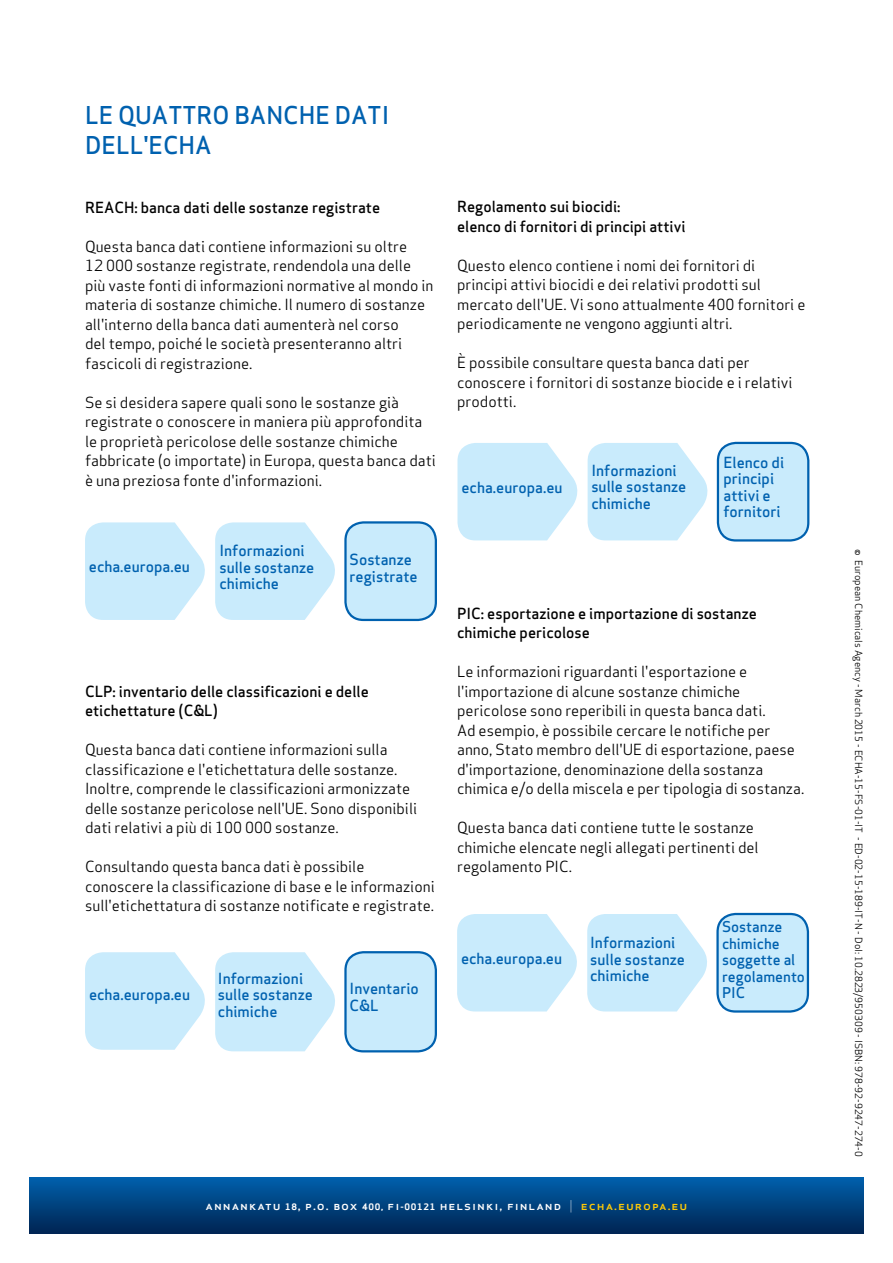
<style>
.page{position:relative;width:893px;height:1263px;background:#fff}
.page>*{position:absolute;margin:0;border:0;box-sizing:border-box;transform-origin:0 0}
.t1{font:500 24px/30px "Apex Sans";color:#0061af}
.t2{font:15px/19.5px "Apex Sans";color:#000}
.t3{font:500 15px/16.5px "Apex Sans";color:#0061af}
.t4{font:500 15px/19.5px "Apex Sans";color:#000}
.t5{font:500 14.55px/16.5px "Apex Sans";color:#0061af}
.t6{font:500 12.15px "Apex Sans";letter-spacing:.075em;color:#fff;scale:1.08 1}
.t7{font:9.75px "Apex Sans";color:#000}
.s1{font-weight:700;font-size:8.7px}
.s2{font-weight:700;font-size:8.25px}
.s3{font-weight:300}
.s4{color:#ffcb05}
</style>
<div class="page">
<svg style="left:30px;top:1178px;width:833px;height:55px;background:#00417e"></svg>
<div style="left:718px;top:443px;width:90px;height:97px;background:#c9ebfc;border-radius:18px"></div>
<div style="left:717px;top:442px;width:92px;height:100px;border:2px solid #0061af;border-radius:18px"></div>
<svg style="left:457px;top:443px;width:251px;height:97px"></svg>
<div style="left:718px;top:914px;width:90px;height:97px;background:#c9ebfc;border-radius:18px"></div>
<div style="left:716px;top:913px;width:93px;height:100px;border:2px solid #0061af;border-radius:18px"></div>
<svg style="left:457px;top:914px;width:250px;height:97px;background:#d1eefc"></svg>
<div style="left:345px;top:952px;width:91px;height:99px;background:#c9ebfc;border-radius:18px"></div>
<div style="left:344px;top:951px;width:93px;height:101px;border:2px solid #0061af;border-radius:18px"></div>
<svg style="left:85px;top:952px;width:250px;height:99px"></svg>
<div style="left:345px;top:522px;width:91px;height:98px;background:#c9ebfc;border-radius:18px"></div>
<div style="left:344px;top:521px;width:93px;height:100px;border:2px solid #0061af;border-radius:18px"></div>
<svg style="left:85px;top:522px;width:250px;height:98px"></svg>
<h1 class="t1" style="left:85px;top:97px;width:306px">LE QUATTRO BANCHE DATI<br>DELL'ECHA</h1>
<p class="t4" style="left:85px;top:196px;width:297px">REACH: banca dati delle sostanze registrate</p>
<p class="t2" style="left:85px;top:235px;width:350px">Questa banca dati contiene informazioni su oltre<br>12 000 sostanze registrate, rendendola una delle più vaste fonti di informazioni normative al mondo in materia di sostanze chimiche. Il numero di sostanze all'interno della banca dati aumenterà nel corso<br>del tempo, poiché le società presenteranno altri fascicoli di registrazione.</p>
<p class="t2" style="left:85px;top:391px;width:352px">Se si desidera sapere quali sono le sostanze già registrate o conoscere in maniera più approfondita le proprietà pericolose delle sostanze chimiche fabbricate (o importate) in Europa, questa banca dati è una preziosa fonte d'informazioni.</p>
<p class="t3" style="left:89px;top:557px;width:103px">echa.europa.eu</p>
<p class="t3" style="left:219px;top:541px;width:96px">Informazioni sulle sostanze chimiche</p>
<p class="t3" style="left:350px;top:550px;width:70px">Sostanze registrate</p>
<p class="t4" style="left:85px;top:680px;width:285px">CLP: inventario delle classificazioni e delle etichettature (C&amp;L)</p>
<p class="t2" style="left:85px;top:739px;width:334px">Questa banca dati contiene informazioni sulla classificazione e l'etichettatura delle sostanze.<br>Inoltre, comprende le classificazioni armonizzate delle sostanze pericolose nell'UE. Sono disponibili dati relativi a più di 100 000 sostanze.</p>
<p class="t2" style="left:85px;top:856px;width:351px">Consultando questa banca dati è possibile conoscere la classificazione di base e le informazioni sull'etichettatura di sostanze notificate e registrate.</p>
<p class="t3" style="left:89px;top:984px;width:103px">echa.europa.eu</p>
<p class="t3" style="left:218px;top:968px;width:96px">Informazioni sulle sostanze chimiche</p>
<p class="t3" style="left:350px;top:979px;width:71px">Inventario<br>C&amp;L</p>
<p class="t4" style="left:457px;top:195px;width:230px">Regolamento sui biocidi:<br>elenco di fornitori di principi attivi</p>
<p class="t2" style="left:457px;top:254px;width:350px">Questo elenco contiene i nomi dei fornitori di principi attivi biocidi e dei relativi prodotti sul mercato dell'UE. Vi sono attualmente 400 fornitori e periodicamente ne vengono aggiunti altri.</p>
<p class="t2" style="left:457px;top:351px;width:337px">È possibile consultare questa banca dati per conoscere i fornitori di sostanze biocide e i relativi prodotti.</p>
<p class="t3" style="left:461px;top:477px;width:103px">echa.europa.eu</p>
<p class="t3" style="left:591px;top:460px;width:96px">Informazioni sulle sostanze chimiche</p>
<p class="t3" style="left:723px;top:452px;width:62px">Elenco di principi attivi e fornitori</p>
<p class="t4" style="left:457px;top:602px;width:301px">PIC: esportazione e importazione di sostanze chimiche pericolose</p>
<p class="t2" style="left:457px;top:661px;width:349px">Le informazioni riguardanti l'esportazione e l'importazione di alcune sostanze chimiche pericolose sono reperibili in questa banca dati.<br>Ad esempio, è possibile cercare le notifiche per anno, Stato membro dell'UE di esportazione, paese d'importazione, denominazione della sostanza chimica e/o della miscela e per tipologia di sostanza.</p>
<p class="t2" style="left:457px;top:817px;width:303px">Questa banca dati contiene tutte le sostanze chimiche elencate negli allegati pertinenti del regolamento PIC.</p>
<p class="t3" style="left:461px;top:948px;width:103px">echa.europa.eu</p>
<p class="t3" style="left:590px;top:933px;width:96px">Informazioni sulle sostanze chimiche</p>
<p class="t5" style="left:722px;top:917px;width:85px">Sostanze chimiche soggette al regolamento<br>PIC</p>
<p class="t6" style="left:206px;top:1195px;width:448px">annankatu <span class="s1">18</span>, p.o. box <span class="s1">400,</span> fi<span class="s2">-</span><span class="s1">00121</span> helsinki, finland <span class="s3">|</span> <span class="s4">echa.europa.eu</span></p>
<p class="t7" style="left:867px;top:549px;width:609px;rotate:90deg">© European Chemicals Agency - March 2015 - ECHA-15-FS-01-IT - ED-02-15-189-IT-N - DoI: 10.2823/950309 - ISBN: 978-92-9247-274-0</p>
</div>
